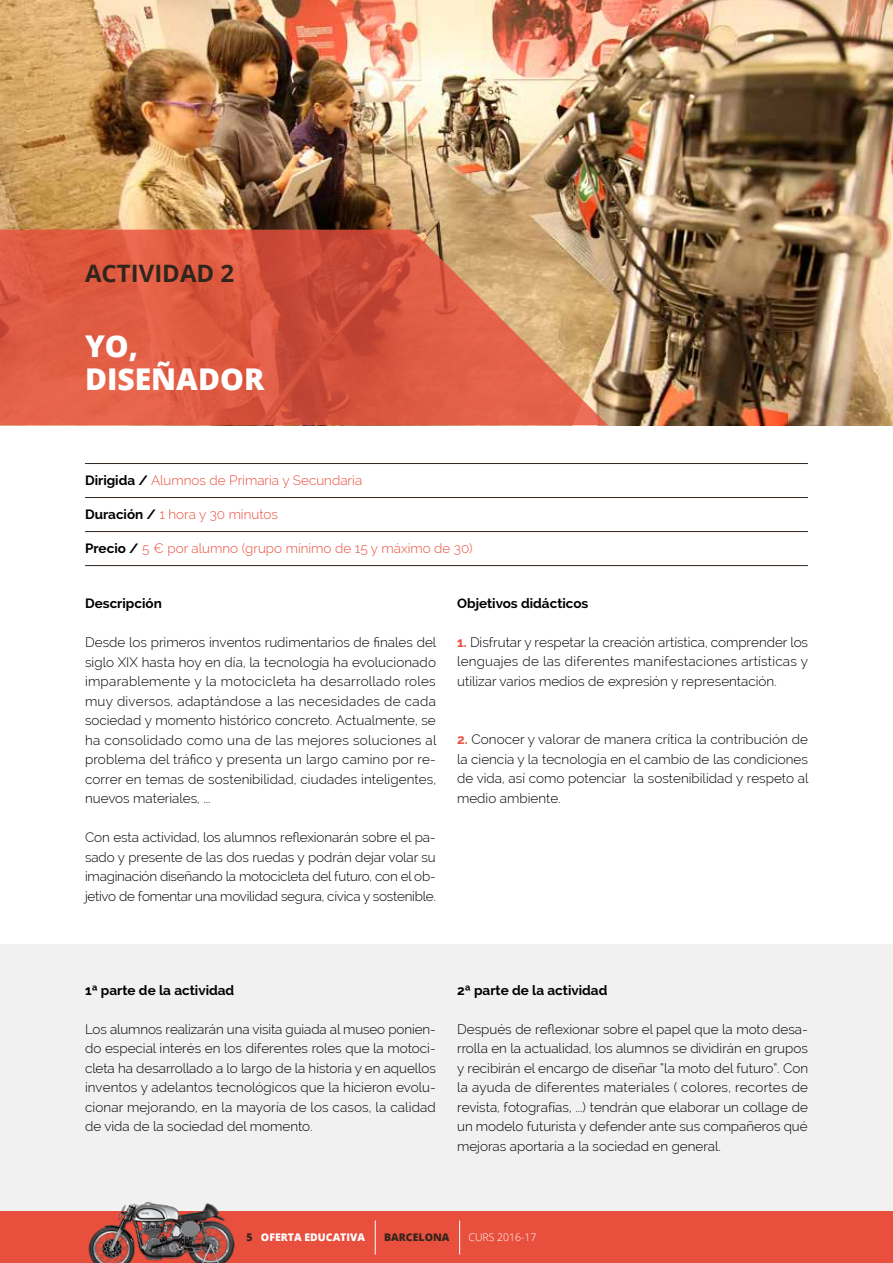
<style>
.page{position:relative;width:893px;height:1263px;background:#fff}
.page>*{position:absolute;margin:0;border:0;box-sizing:border-box;transform-origin:0 0}
.t1{font:800 30px/33px "Open Sans";color:#fff}
.t2{font:700 24px "Open Sans";color:#31251c}
.t3{font:300 13.5px/19.5px "Raleway";color:#000;text-align:justify}
.t4{font:300 13.5px "Raleway";color:#e94f3d}
.t5{font:700 13.5px "Raleway";color:#000}
.t6{font:800 10.5px "Open Sans";color:#fff}
.t7{font:300 10.5px "Open Sans";color:#fff}
.t8{font:800 10.5px "Open Sans";color:#31251c}
.s1{font-weight:700;color:#000}
.s2{font-weight:700;color:#e94f3d}
.s3{color:#31251c}
</style>
<div class="page">
<div style="left:0;top:944px;width:893px;height:268px;background:#f1f1f2"></div>
<img style="left:0;top:0;width:893px;height:425px">
<svg style="left:0;top:230px;width:608px;height:195px;background:#d96449"></svg>
<hr style="left:85px;top:463px;width:723px;height:1px;background:#31251c">
<hr style="left:85px;top:497px;width:723px;height:1px;background:#31251c">
<hr style="left:85px;top:531px;width:723px;height:1px;background:#31251c">
<hr style="left:85px;top:565px;width:723px;height:1px;background:#31251c">
<div style="left:0;top:1212px;width:893px;height:51px;background:#e94f3d"></div>
<hr style="left:375px;top:1220px;width:1px;height:34px;background:#fff">
<hr style="left:459px;top:1220px;width:1px;height:34px;background:#fff">
<img style="left:85px;top:1202px;width:153px;height:61px">
<h2 class="t2" style="left:85px;top:256px;width:151px">ACTIVIDAD 2</h2>
<h1 class="t1" style="left:85px;top:328px;width:181px">YO,<br>DISEÑADOR</h1>
<p class="t4" style="left:85px;top:472px;width:279px"><span class="s1">Dirigida /</span> Alumnos de Primaria y Secundaria</p>
<p class="t4" style="left:85px;top:506px;width:194px"><span class="s1">Duración /</span> 1 hora y 30 minutos</p>
<p class="t4" style="left:85px;top:540px;width:389px"><span class="s1">Precio /</span> 5 € por alumno (grupo mínimo de 15 y máximo de 30)</p>
<p class="t5" style="left:85px;top:596px;width:78px">Descripción</p>
<p class="t3" style="left:85px;top:632px;width:353px">Desde los primeros inventos rudimentarios de finales del siglo XIX hasta hoy en día, la tecnología ha evolucionado imparablemente y la motocicleta ha desarrollado roles muy diversos, adaptándose a las necesidades de cada sociedad y momento histórico concreto. Actualmente, se ha consolidado como una de las mejores soluciones al problema del tráfico y presenta un largo camino por re&shy;correr en temas de sostenibilidad, ciudades inteligentes, nuevos materiales, ...</p>
<p class="t3" style="left:85px;top:827px;width:352px">Con esta actividad, los alumnos reflexionarán sobre el pa&shy;sado y presente de las dos ruedas y podrán dejar volar su imaginación diseñando la motocicleta del futuro, con el ob&shy;jetivo de fomentar una movilidad segura, cívica y sostenible.</p>
<p class="t5" style="left:457px;top:595px;width:133px">Objetivos didácticos</p>
<p class="t3" style="left:457px;top:632px;width:352px"><span class="s2">1.</span> Disfrutar y respetar la creación artística, comprender los lenguajes de las diferentes manifestaciones artísticas y utilizar varios medios de expresión y representación.</p>
<p class="t3" style="left:457px;top:730px;width:353px"><span class="s2">2.</span> Conocer y valorar de manera crítica la contribución de la ciencia y la tecnología en el cambio de las condiciones de vida, así como potenciar la sostenibilidad y respeto al medio ambiente.</p>
<p class="t5" style="left:85px;top:982px;width:151px">1ª parte de la actividad</p>
<p class="t3" style="left:85px;top:1019px;width:352px">Los alumnos realizarán una visita guiada al museo ponien&shy;do especial interés en los diferentes roles que la motoci&shy;cleta ha desarrollado a lo largo de la historia y en aquellos inventos y adelantos tecnológicos que la hicieron evolu&shy;cionar mejorando, en la mayoría de los casos, la calidad de vida de la sociedad del momento.</p>
<p class="t5" style="left:457px;top:982px;width:152px">2ª parte de la actividad</p>
<p class="t3" style="left:457px;top:1019px;width:353px">Después de reflexionar sobre el papel que la moto desa&shy;rrolla en la actualidad, los alumnos se dividirán en grupos y recibirán el encargo de diseñar “la moto del futuro”. Con la ayuda de diferentes materiales ( colores, recortes de revista, fotografías, ...) tendrán que elaborar un collage de un modelo futurista y defender ante sus compañeros qué mejoras aportaría a la sociedad en general.</p>
<p class="t6" style="left:247px;top:1229px;width:120px"><span class="s3">5</span> OFERTA EDUCATIVA</p>
<p class="t8" style="left:384px;top:1229px;width:67px">BARCELONA</p>
<p class="t7" style="left:468px;top:1230px;width:70px">CURS 2016-17</p>
</div>
